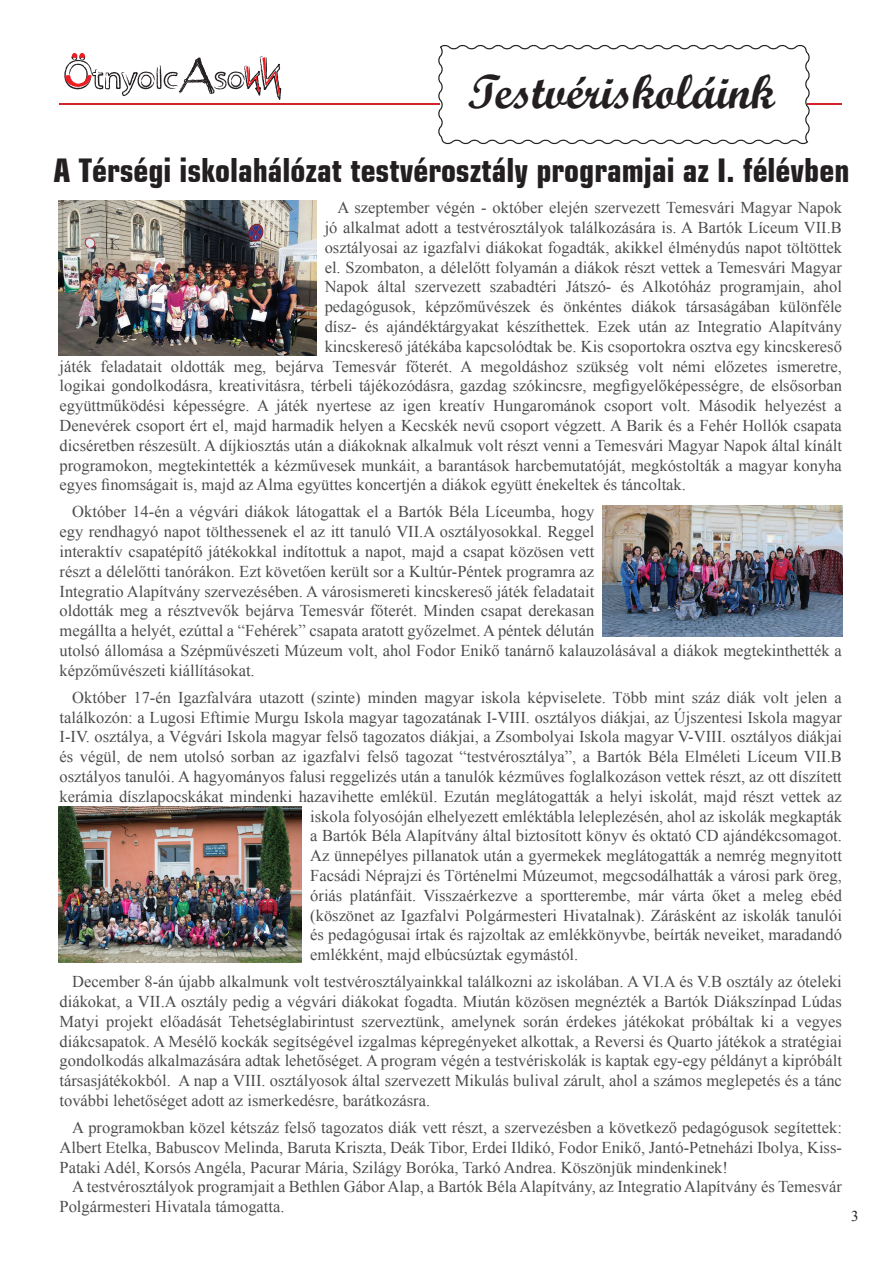
<style>
.page{position:relative;width:893px;height:1263px;background:#fff}
.page>*{position:absolute;margin:0;border:0;box-sizing:border-box;transform-origin:0 0}
.t1{font:48px "Script MT Bold";color:#231f20}
.t2{font:700 condensed 32.7px "Square 721 BT";color:#231f20}
.t3{font:16.5px/19.8px "Times New Roman";color:#4b4c4d}
.t4{font:15px "Times New Roman";color:#231f20}
</style>
<div class="page">
<hr style="left:60px;top:103px;width:782px;height:2px;background:#d1232a">
<svg style="left:64px;top:53px;width:217px;height:47px"></svg>
<svg style="left:438px;top:45px;width:372px;height:100px"></svg>
<img style="left:59px;top:200px;width:257px;height:156px">
<img style="left:603px;top:505px;width:239px;height:131px">
<img style="left:59px;top:807px;width:243px;height:155px">
<h1 class="t1" style="left:468px;top:63px;width:308px">Testvériskoláink</h1>
<h2 class="t2" style="left:54px;top:150px;width:797px">A Térségi iskolahálózat testvérosztály programjai az I. félévben</h2>
<p class="t3" style="left:337px;top:197px;width:506px">A szeptember végén - október elején szervezett Temesvári Magyar Napok</p>
<p class="t3" style="left:325px;top:217px;width:519px">jó alkalmat adott a testvérosztályok találkozására is. A Bartók Líceum VII.B</p>
<p class="t3" style="left:325px;top:237px;width:519px">osztályosai az igazfalvi diákokat fogadták, akikkel élménydús napot töltöttek</p>
<p class="t3" style="left:325px;top:257px;width:519px">el. Szombaton, a délelőtt folyamán a diákok részt vettek a Temesvári Magyar</p>
<p class="t3" style="left:325px;top:277px;width:519px">Napok által szervezett szabadtéri Játszó- és Alkotóház programjain, ahol</p>
<p class="t3" style="left:325px;top:296px;width:519px">pedagógusok, képzőművészek és önkéntes diákok társaságában különféle</p>
<p class="t3" style="left:325px;top:316px;width:519px">dísz- és ajándéktárgyakat készíthettek. Ezek után az Integratio Alapítvány</p>
<p class="t3" style="left:325px;top:336px;width:519px">kincskereső játékába kapcsolódtak be. Kis csoportokra osztva egy kincskereső</p>
<p class="t3" style="left:60px;top:356px;width:784px">játék feladatait oldották meg, bejárva Temesvár főterét. A megoldáshoz szükség volt némi előzetes ismeretre,</p>
<p class="t3" style="left:60px;top:376px;width:784px">logikai gondolkodásra, kreativitásra, térbeli tájékozódásra, gazdag szókincsre, megfigyelőképességre, de elsősorban</p>
<p class="t3" style="left:60px;top:395px;width:784px">együttműködési képességre. A játék nyertese az igen kreatív Hungarománok csoport volt. Második helyezést a</p>
<p class="t3" style="left:60px;top:415px;width:784px">Denevérek csoport ért el, majd harmadik helyen a Kecskék nevű csoport végzett. A Barik és a Fehér Hollók csapata</p>
<p class="t3" style="left:60px;top:435px;width:784px">dicséretben részesült. A díjkiosztás után a diákoknak alkalmuk volt részt venni a Temesvári Magyar Napok által kínált</p>
<p class="t3" style="left:60px;top:455px;width:784px">programokon, megtekintették a kézművesek munkáit, a barantások harcbemutatóját, megkóstolták a magyar konyha</p>
<p class="t3" style="left:60px;top:475px;width:628px">egyes finomságait is, majd az Alma együttes koncertjén a diákok együtt énekeltek és táncoltak.</p>
<p class="t3" style="left:60px;top:502px;width:784px;text-indent:13px">Október 14-én a végvári diákok látogattak el a Bartók Béla Líceumba, hogy<br>egy rendhagyó napot tölthessenek el az itt tanuló VII.A osztályosokkal. Reggel<br>interaktív csapatépítő játékokkal indítottuk a napot, majd a csapat közösen vett<br>részt a délelőtti tanórákon. Ezt követően került sor a Kultúr-Péntek programra az<br>Integratio Alapítvány szervezésében. A városismereti kincskereső játék feladatait<br>oldották meg a résztvevők bejárva Temesvár főterét. Minden csapat derekasan<br>megállta a helyét, ezúttal a “Fehérek” csapata aratott győzelmet. A péntek délután<br>utolsó állomása a Szépművészeti Múzeum volt, ahol Fodor Enikő tanárnő kalauzolásával a diákok megtekinthették a képzőművészeti kiállításokat.</p>
<p class="t3" style="left:72px;top:687px;width:771px">Október 17-én Igazfalvára utazott (szinte) minden magyar iskola képviselete. Több mint száz diák volt jelen a</p>
<p class="t3" style="left:60px;top:707px;width:784px">találkozón: a Lugosi Eftimie Murgu Iskola magyar tagozatának I-VIII. osztályos diákjai, az Újszentesi Iskola magyar</p>
<p class="t3" style="left:60px;top:727px;width:784px">I-IV. osztálya, a Végvári Iskola magyar felső tagozatos diákjai, a Zsombolyai Iskola magyar V-VIII. osztályos diákjai</p>
<p class="t3" style="left:60px;top:746px;width:784px">és végül, de nem utolsó sorban az igazfalvi felső tagozat “testvérosztálya”, a Bartók Béla Elméleti Líceum VII.B</p>
<p class="t3" style="left:60px;top:766px;width:784px">osztályos tanulói. A hagyományos falusi reggelizés után a tanulók kézműves foglalkozáson vettek részt, az ott díszített</p>
<p class="t3" style="left:60px;top:786px;width:784px">kerámia díszlapocskákat mindenki hazavihette emlékül. Ezután meglátogatták a helyi iskolát, majd részt vettek az</p>
<p class="t3" style="left:310px;top:806px;width:533px">iskola folyosóján elhelyezett emléktábla leleplezésén, ahol az iskolák megkapták</p>
<p class="t3" style="left:310px;top:826px;width:533px">a Bartók Béla Alapítvány által biztosított könyv és oktató CD ajándékcsomagot.</p>
<p class="t3" style="left:310px;top:845px;width:533px">Az ünnepélyes pillanatok után a gyermekek meglátogatták a nemrég megnyitott</p>
<p class="t3" style="left:310px;top:865px;width:533px">Facsádi Néprajzi és Történelmi Múzeumot, megcsodálhatták a városi park öreg,</p>
<p class="t3" style="left:310px;top:885px;width:533px">óriás platánfáit. Visszaérkezve a sportterembe, már várta őket a meleg ebéd</p>
<p class="t3" style="left:310px;top:905px;width:533px">(köszönet az Igazfalvi Polgármesteri Hivatalnak). Zárásként az iskolák tanulói</p>
<p class="t3" style="left:310px;top:925px;width:533px">és pedagógusai írtak és rajzoltak az emlékkönyvbe, beírták neveiket, maradandó</p>
<p class="t3" style="left:310px;top:944px;width:270px">emlékként, majd elbúcsúztak egymástól.</p>
<p class="t3" style="left:60px;top:971px;width:784px;text-align:justify;text-indent:13px">December 8-án újabb alkalmunk volt testvérosztályainkkal találkozni az iskolában. A VI.A és V.B osztály az óteleki diákokat, a VII.A osztály pedig a végvári diákokat fogadta. Miután közösen megnézték a Bartók Diákszínpad Lúdas Matyi projekt előadását Tehetséglabirintust szerveztünk, amelynek során érdekes játékokat próbáltak ki a vegyes diákcsapatok. A Mesélő kockák segítségével izgalmas képregényeket alkottak, a Reversi és Quarto játékok a stratégiai gondolkodás alkalmazására adtak lehetőséget. A program végén a testvériskolák is kaptak egy-egy példányt a kipróbált társasjátékokból. A nap a VIII. osztályosok által szervezett Mikulás bulival zárult, ahol a számos meglepetés és a tánc további lehetőséget adott az ismerkedésre, barátkozásra.</p>
<p class="t3" style="left:60px;top:1117px;width:784px;text-align:justify;text-indent:13px">A programokban közel kétszáz felső tagozatos diák vett részt, a szervezésben a következő pedagógusok segítettek:<br>Albert Etelka, Babuscov Melinda, Baruta Kriszta, Deák Tibor, Erdei Ildikó, Fodor Enikő, Jantó-Petneházi Ibolya, Kiss-Pataki Adél, Korsós Angéla, Pacurar Mária, Szilágy Boróka, Tarkó Andrea. Köszönjük mindenkinek!</p>
<p class="t3" style="left:60px;top:1177px;width:784px;text-indent:13px">A testvérosztályok programjait a Bethlen Gábor Alap, a Bartók Béla Alapítvány, az Integratio Alapítvány és Temesvár<br>Polgármesteri Hivatala támogatta.</p>
<p class="t4" style="left:851px;top:1206px;width:9px">3</p>
</div>
